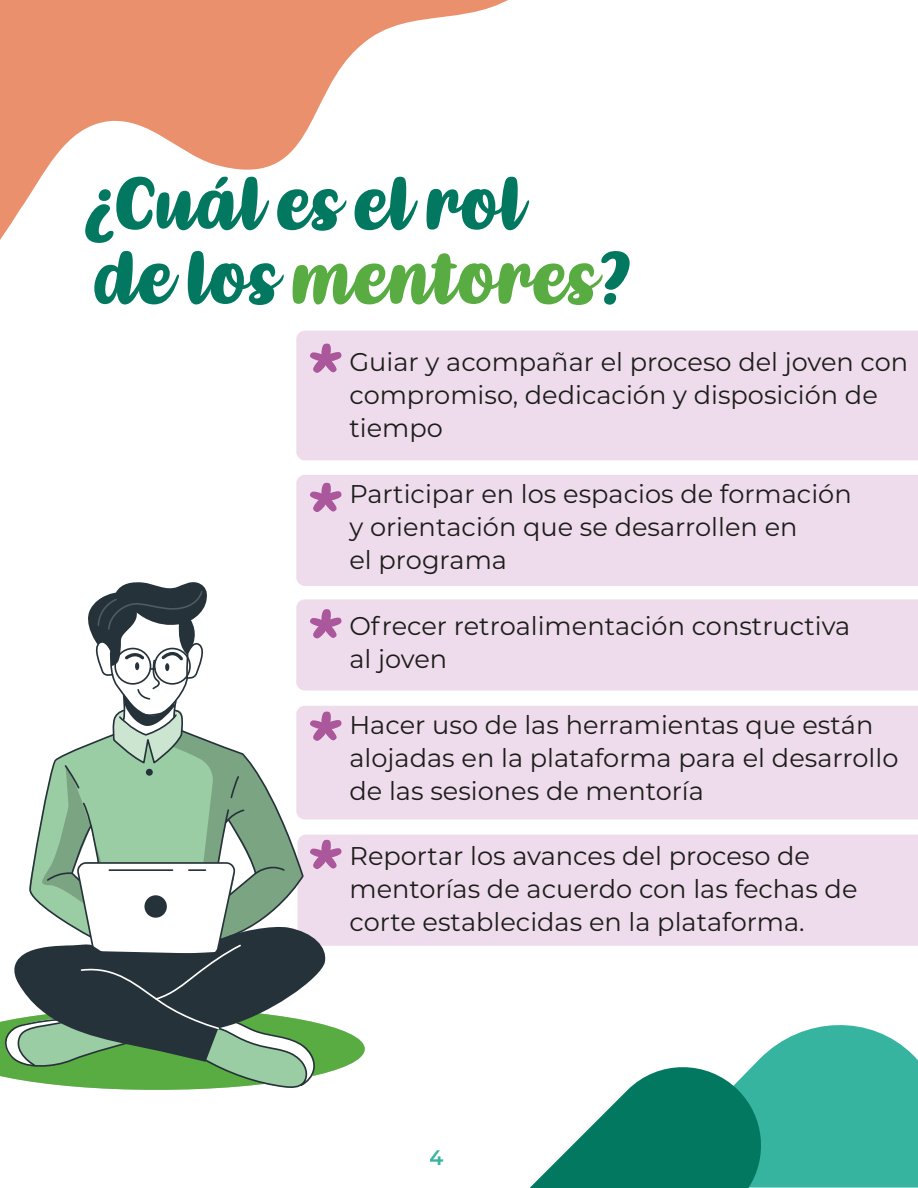
<style>
.page{position:relative;width:918px;height:1188px;background:#fff}
.page>*{position:absolute;margin:0;border:0;box-sizing:border-box;transform-origin:0 0}
.t1{font:69px/74.2px "Kathen";color:#027861}
.t2{font:25.65px/33px "Montserrat";color:#1d1d1b}
.t3{font:600 21px "Montserrat";color:#36b4a0}
.s1{color:#58ac41}
</style>
<div class="page">
<svg style="left:0;top:0;width:508px;height:240px"></svg>
<div style="left:296px;top:331px;width:622px;height:129px;background:#eedcec"></div>
<div style="left:296px;top:475px;width:622px;height:111px;background:#eedcec"></div>
<div style="left:365px;top:599px;width:553px;height:92px;background:#eedcec"></div>
<div style="left:365px;top:706px;width:553px;height:113px;background:#eedcec"></div>
<div style="left:365px;top:835px;width:553px;height:111px;background:#eedcec"></div>
<svg style="left:310px;top:344px;width:32px;height:29px"></svg>
<svg style="left:310px;top:483px;width:32px;height:29px"></svg>
<svg style="left:0;top:581px;width:365px;height:509px"></svg>
<svg style="left:758px;top:1025px;width:160px;height:163px;background:#44b9a7"></svg>
<svg style="left:530px;top:1060px;width:238px;height:128px"></svg>
<h1 class="t1" style="left:82px;top:167px;width:550px">¿Cuál es el rol<br>de los <span class="s1">mentores</span>?</h1>
<p class="t2" style="left:349px;top:344px;width:560px">Guiar y acompañar el proceso del joven con compromiso, dedicación y disposición de tiempo</p>
<p class="t2" style="left:349px;top:476px;width:504px">Participar en los espacios de formación y orientación que se desarrollen en<br>el programa</p>
<p class="t2" style="left:349px;top:608px;width:502px">Ofrecer retroalimentación constructiva al joven</p>
<p class="t2" style="left:349px;top:707px;width:550px">Hacer uso de las herramientas que están alojadas en la plataforma para el desarrollo de las sesiones de mentoría</p>
<p class="t2" style="left:349px;top:839px;width:510px">Reportar los avances del proceso de mentorías de acuerdo con las fechas de corte establecidas en la plataforma.</p>
<p class="t3" style="left:430px;top:1143px;width:16px">4</p>
</div>
